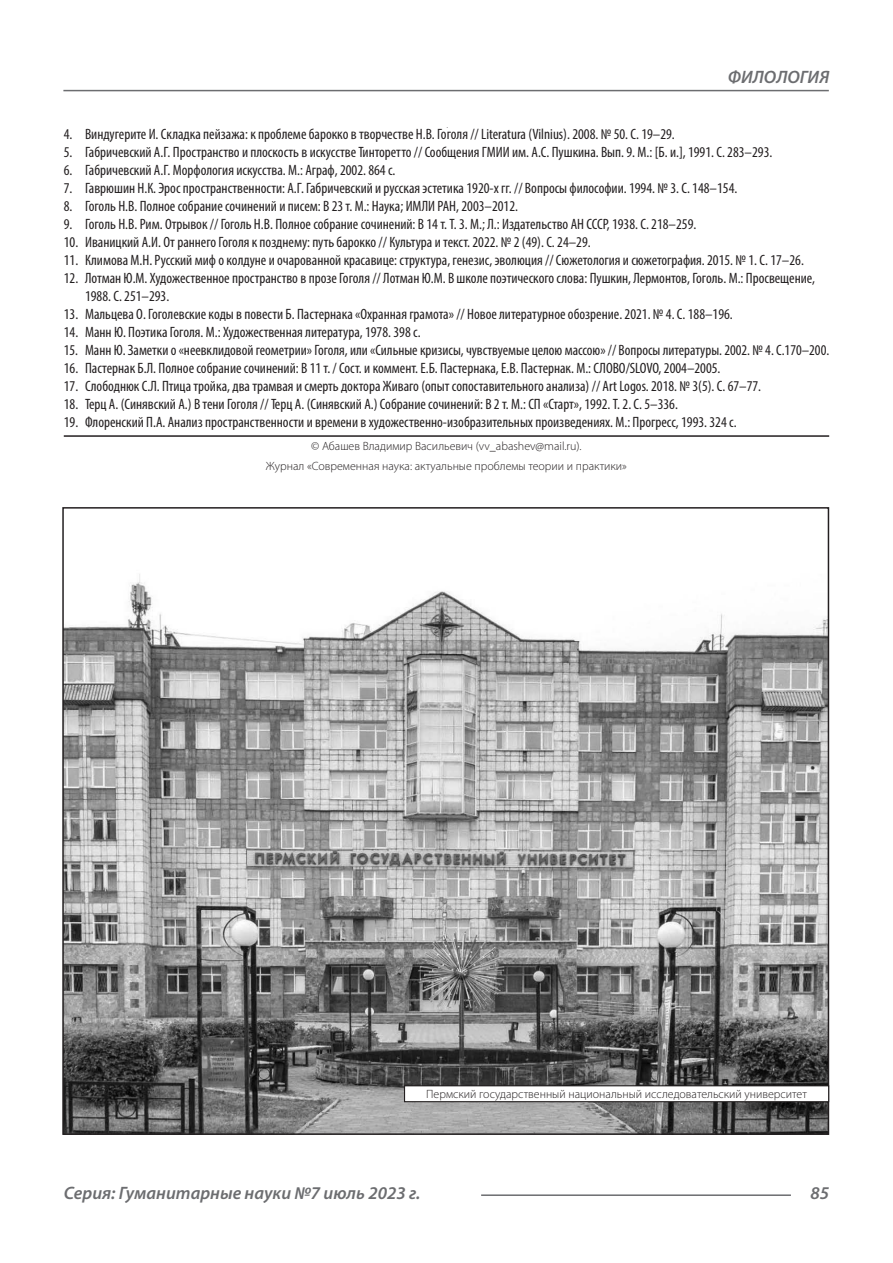
<style>
.page{position:relative;width:893px;height:1263px;background:#fff}
.page>*{position:absolute;margin:0;border:0;box-sizing:border-box;transform-origin:0 0}
.t1{font:italic 600 18px "Myriad Pro";color:#6c6d70}
.t2{font:condensed 15px/18px "Myriad Pro";color:#231f20}
.Автор_копирайт{font:300 12px "Myriad Pro";color:#231f20}
</style>
<div class="page">
<hr style="left:63px;top:90px;width:766px;height:1px;background:#6c6d70">
<hr style="left:481px;top:1194px;width:310px;height:2px;background:#6c6d70">
<hr style="left:64px;top:435px;width:765px;height:2px;background:#231f20">
<img style="left:65px;top:574px;width:761px;height:558px">
<div style="left:404px;top:1086px;width:425px;height:16px;background:#fff"></div>
<div style="left:404px;top:1085px;width:425px;height:17px;border:1px solid #231f20"></div>
<p class="t1" style="left:728px;top:66px;width:103px">ФИЛОЛОГИЯ</p>
<p class="t2" style="left:64px;top:125px;width:613px">4. Виндугерите И. Складка пейзажа: к проблеме барокко в творчестве Н.В. Гоголя // Literatura (Vilnius). 2008. № 50. С. 19–29.</p>
<p class="t2" style="left:64px;top:143px;width:710px">5. Габричевский А.Г. Пространство и плоскость в искусстве Тинторетто // Сообщения ГМИИ им. А.С. Пушкина. Вып. 9. М.: [Б. и.], 1991. С. 283–293.</p>
<p class="t2" style="left:64px;top:161px;width:333px">6. Габричевский А.Г. Морфология искусства. М.: Аграф, 2002. 864 с.</p>
<p class="t2" style="left:64px;top:179px;width:675px">7. Гаврюшин Н.К. Эрос пространственности: А.Г. Габричевский и русская эстетика 1920-х гг. // Вопросы философии. 1994. № 3. С. 148–154.</p>
<p class="t2" style="left:64px;top:197px;width:456px">8. Гоголь Н.В. Полное собрание сочинений и писем: В 23 т. М.: Наука; ИМЛИ РАН, 2003–2012.</p>
<p class="t2" style="left:64px;top:215px;width:634px">9. Гоголь Н.В. Рим. Отрывок // Гоголь Н.В. Полное собрание сочинений: В 14 т. Т. 3. М.; Л.: Издательство АН СССР, 1938. С. 218–259.</p>
<p class="t2" style="left:64px;top:233px;width:528px">10. Иваницкий А.И. От раннего Гоголя к позднему: путь барокко // Культура и текст. 2022. № 2 (49). С. 24–29.</p>
<p class="t2" style="left:64px;top:251px;width:742px">11. Климова М.Н. Русский миф о колдуне и очарованной красавице: структура, генезис, эволюция // Сюжетология и сюжетография. 2015. № 1. С. 17–26.</p>
<p class="t2" style="left:85px;top:269px;width:732px;text-indent:-21px">12. Лотман Ю.М. Художественное пространство в прозе Гоголя // Лотман Ю.М. В школе поэтического слова: Пушкин, Лермонтов, Гоголь. М.: Просвещение,<br>1988. С. 251–293.</p>
<p class="t2" style="left:64px;top:305px;width:671px">13. Мальцева О. Гоголевские коды в повести Б. Пастернака «Охранная грамота» // Новое литературное обозрение. 2021. № 4. С. 188–196.</p>
<p class="t2" style="left:64px;top:323px;width:358px">14. Манн Ю. Поэтика Гоголя. М.: Художественная литература, 1978. 398 с.</p>
<p class="t2" style="left:64px;top:341px;width:767px">15. Манн Ю. Заметки о «неевклидовой геометрии» Гоголя, или «Сильные кризисы, чувствуемые целою массою» // Вопросы литературы. 2002. № 4. С.170–200.</p>
<p class="t2" style="left:64px;top:359px;width:658px">16. Пастернак Б.Л. Полное собрание сочинений: В 11 т. / Сост. и коммент. Е.Б. Пастернака, Е.В. Пастернак. М.: СЛОВО/SLOVO, 2004–2005.</p>
<p class="t2" style="left:64px;top:377px;width:699px">17. Слободнюк С.Л. Птица тройка, два трамвая и смерть доктора Живаго (опыт сопоставительного анализа) // Art Logos. 2018. № 3(5). С. 67–77.</p>
<p class="t2" style="left:64px;top:395px;width:616px">18. Терц А. (Синявский А.) В тени Гоголя // Терц А. (Синявский А.) Собрание сочинений: В 2 т. М.: СП «Старт», 1992. Т. 2. С. 5–336.</p>
<p class="t2" style="left:64px;top:413px;width:674px">19. Флоренский П.А. Анализ пространственности и времени в художественно-изобразительных произведениях. М.: Прогресс, 1993. 324 с.</p>
<p class="Автор_копирайт" style="left:311px;top:439px;width:272px">© Абашев Владимир Васильевич (vv_abashev@mail.ru).</p>
<p class="Автор_копирайт" style="left:266px;top:459px;width:363px">Журнал «Современная наука: актуальные проблемы теории и практики»</p>
<p class="Автор_копирайт" style="left:426px;top:1087px;width:382px">Пермский государственный национальный исследовательский университет</p>
<p class="t1" style="left:64px;top:1182px;width:358px">Серия: Гуманитарные науки №7 июль 2023 г.</p>
<p class="t1" style="left:810px;top:1182px;width:20px">85</p>
</div>
